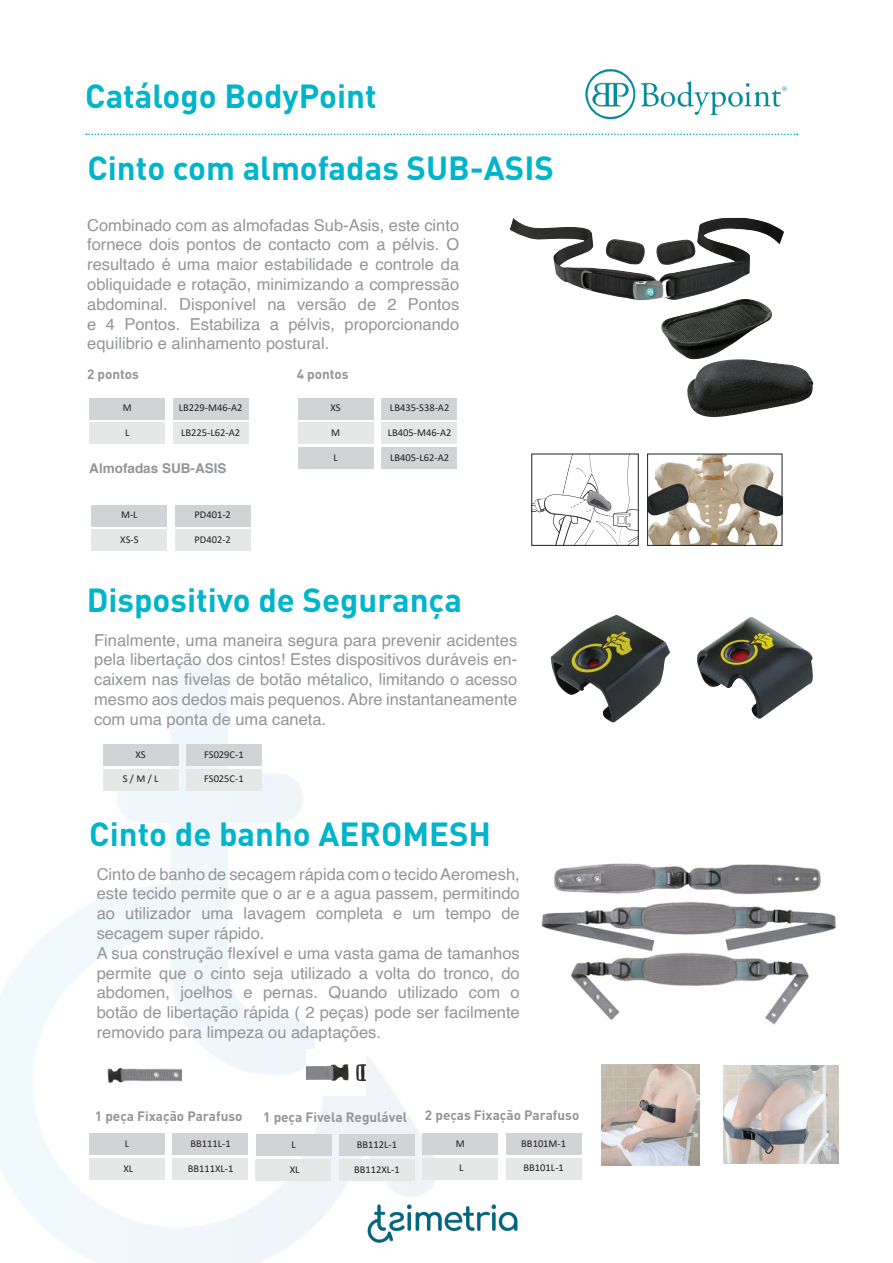
<style>
.page{position:relative;width:893px;height:1263px;background:#fff}
.page>*{position:absolute;margin:0;border:0;box-sizing:border-box;transform-origin:0 0}
.t1{font:700 33px/72px "DIN";color:#00b5cb}
.t2{font:16.5px/19.8px "Helvetica";color:#939598;text-align:justify}
.t3{font:700 13.5px "DIN";color:#939598}
.t4{font:700 13.5px "Helvetica";color:#939598}
.t5{font:10.5px "Calibri";color:#231f20}
</style>
<div class="page">
<svg style="left:86px;top:134px;width:486px;height:1px"></svg>
<img style="left:0;top:657px;width:561px;height:606px">
<img style="left:361px;top:1197px;width:171px;height:54px">
<img style="left:573px;top:69px;width:225px;height:67px">
<img style="left:510px;top:218px;width:225px;height:82px">
<div style="left:89px;top:422px;width:76px;height:22px;background:#e6e8e8"></div>
<div style="left:89px;top:398px;width:76px;height:21px;background:#d1d4d4"></div>
<div style="left:173px;top:422px;width:75px;height:22px;background:#e6e8e8"></div>
<div style="left:173px;top:398px;width:75px;height:21px;background:#d1d4d4"></div>
<div style="left:298px;top:422px;width:75px;height:22px;background:#e6e8e8"></div>
<div style="left:298px;top:398px;width:75px;height:21px;background:#d1d4d4"></div>
<div style="left:298px;top:447px;width:75px;height:21px;background:#d1d4d4"></div>
<div style="left:381px;top:422px;width:76px;height:22px;background:#e6e8e8"></div>
<div style="left:381px;top:398px;width:76px;height:21px;background:#d1d4d4"></div>
<div style="left:381px;top:447px;width:76px;height:21px;background:#d1d4d4"></div>
<div style="left:92px;top:529px;width:75px;height:22px;background:#e6e8e8"></div>
<div style="left:92px;top:505px;width:75px;height:21px;background:#d1d4d4"></div>
<div style="left:175px;top:529px;width:76px;height:22px;background:#e6e8e8"></div>
<div style="left:175px;top:505px;width:76px;height:21px;background:#d1d4d4"></div>
<img style="left:661px;top:299px;width:152px;height:118px">
<img style="left:649px;top:456px;width:131px;height:88px">
<div style="left:647px;top:454px;width:135px;height:92px;border:1px solid #231f20"></div>
<hr style="left:720px;top:454px;width:1px;height:91px;background:#231f20">
<hr style="left:532px;top:631px;width:106px;height:1px;background:#231f20">
<svg style="left:533px;top:456px;width:103px;height:88px"></svg>
<div style="left:531px;top:454px;width:107px;height:92px;border:1px solid #231f20"></div>
<img style="left:697px;top:617px;width:116px;height:102px">
<img style="left:551px;top:615px;width:119px;height:107px">
<div style="left:103px;top:769px;width:75px;height:21px;background:#e6e8e8"></div>
<div style="left:103px;top:745px;width:75px;height:21px;background:#d1d4d4"></div>
<div style="left:186px;top:769px;width:76px;height:21px;background:#e6e8e8"></div>
<div style="left:186px;top:745px;width:76px;height:21px;background:#d1d4d4"></div>
<img style="left:539px;top:840px;width:297px;height:187px">
<img style="left:106px;top:1050px;width:75px;height:49px">
<img style="left:306px;top:1049px;width:59px;height:46px">
<div style="left:255px;top:1159px;width:76px;height:21px;background:#e6e8e8"></div>
<div style="left:256px;top:1135px;width:75px;height:21px;background:#d1d4d4"></div>
<div style="left:339px;top:1159px;width:76px;height:21px;background:#e6e8e8"></div>
<div style="left:339px;top:1135px;width:76px;height:21px;background:#d1d4d4"></div>
<div style="left:89px;top:1158px;width:76px;height:21px;background:#e6e8e8"></div>
<div style="left:89px;top:1134px;width:76px;height:21px;background:#d1d4d4"></div>
<div style="left:173px;top:1158px;width:75px;height:21px;background:#e6e8e8"></div>
<div style="left:173px;top:1134px;width:75px;height:21px;background:#d1d4d4"></div>
<div style="left:422px;top:1158px;width:76px;height:21px;background:#e6e8e8"></div>
<div style="left:422px;top:1133px;width:76px;height:22px;background:#d1d4d4"></div>
<div style="left:506px;top:1158px;width:75px;height:21px;background:#e6e8e8"></div>
<div style="left:506px;top:1133px;width:75px;height:22px;background:#d1d4d4"></div>
<img style="left:602px;top:1065px;width:98px;height:100px">
<img style="left:723px;top:1066px;width:116px;height:97px">
<h1 class="t1" style="left:85px;top:59px;width:470px">Catálogo BodyPoint<br>Cinto com almofadas SUB-ASIS</h1>
<p class="t2" style="left:87px;top:215px;width:374px">Combinado com as almofadas Sub-Asis, este cinto fornece dois pontos de contacto com a pélvis. O resultado é uma maior estabilidade e controle da obliquidade e rotação, minimizando a compressão abdominal. Disponível na versão de 2 Pontos e 4 Pontos. Estabiliza a pélvis, proporcionando equilibrio e alinhamento postural.</p>
<p class="t3" style="left:87px;top:365px;width:53px">2 pontos</p>
<p class="t5" style="left:123px;top:400px;width:10px">M</p>
<p class="t5" style="left:125px;top:425px;width:6px">L</p>
<p class="t3" style="left:297px;top:365px;width:53px">4 pontos</p>
<p class="t5" style="left:179px;top:400px;width:65px">LB229-M46-A2</p>
<p class="t5" style="left:181px;top:425px;width:60px">LB225-L62-A2</p>
<p class="t5" style="left:331px;top:400px;width:12px">XS</p>
<p class="t5" style="left:331px;top:425px;width:10px">M</p>
<p class="t5" style="left:333px;top:450px;width:6px">L</p>
<p class="t5" style="left:390px;top:400px;width:61px">LB435-S38-A2</p>
<p class="t5" style="left:388px;top:425px;width:65px">LB405-M46-A2</p>
<p class="t5" style="left:390px;top:450px;width:60px">LB405-L62-A2</p>
<p class="t4" style="left:89px;top:457px;width:139px">Almofadas SUB-ASIS</p>
<p class="t5" style="left:121px;top:507px;width:18px">M-L</p>
<p class="t5" style="left:120px;top:532px;width:20px">XS-S</p>
<p class="t5" style="left:195px;top:507px;width:38px">PD401-2</p>
<p class="t5" style="left:195px;top:532px;width:38px">PD402-2</p>
<p class="t1" style="left:87px;top:563px;width:377px">Dispositivo de Segurança</p>
<p class="t2" style="left:94px;top:630px;width:425px">Finalmente, uma maneira segura para prevenir acidentes pela libertação dos cintos! Estes dispositivos duráveis en&shy;caixem nas fivelas de botão métalico, limitando o acesso mesmo aos dedos mais pequenos. Abre instantaneamente com uma ponta de uma caneta.</p>
<p class="t5" style="left:136px;top:747px;width:12px">XS</p>
<p class="t5" style="left:123px;top:772px;width:37px">S / M / L</p>
<p class="t5" style="left:204px;top:747px;width:41px">FS029C-1</p>
<p class="t5" style="left:204px;top:772px;width:41px">FS025C-1</p>
<p class="t1" style="left:89px;top:797px;width:403px">Cinto de banho AEROMESH</p>
<p class="t2" style="left:97px;top:864px;width:425px">Cinto de banho de secagem rápida com o tecido Aeromesh, este tecido permite que o ar e a agua passem, permitindo ao utilizador uma lavagem completa e um tempo de secagem super rápido.</p>
<p class="t2" style="left:97px;top:943px;width:425px">A sua construção flexível e uma vasta gama de tamanhos permite que o cinto seja utilizado a volta do tronco, do abdomen, joelhos e pernas. Quando utilizado com o botão de libertação rápida ( 2 peças) pode ser facilmente removido para limpeza ou adaptações.</p>
<p class="t3" style="left:95px;top:1107px;width:149px">1 peça Fixação Parafuso</p>
<p class="t3" style="left:263px;top:1108px;width:145px">1 peça Fivela Regulável</p>
<p class="t3" style="left:425px;top:1107px;width:156px">2 peças Fixação Parafuso</p>
<p class="t5" style="left:125px;top:1136px;width:6px">L</p>
<p class="t5" style="left:123px;top:1161px;width:11px">XL</p>
<p class="t5" style="left:190px;top:1136px;width:42px">BB111L-1</p>
<p class="t5" style="left:188px;top:1161px;width:47px">BB111XL-1</p>
<p class="t5" style="left:291px;top:1137px;width:6px">L</p>
<p class="t5" style="left:290px;top:1162px;width:11px">XL</p>
<p class="t5" style="left:357px;top:1137px;width:42px">BB112L-1</p>
<p class="t5" style="left:354px;top:1162px;width:47px">BB112XL-1</p>
<p class="t5" style="left:456px;top:1136px;width:10px">M</p>
<p class="t5" style="left:459px;top:1161px;width:6px">L</p>
<p class="t5" style="left:521px;top:1136px;width:46px">BB101M-1</p>
<p class="t5" style="left:523px;top:1161px;width:42px">BB101L-1</p>
</div>
